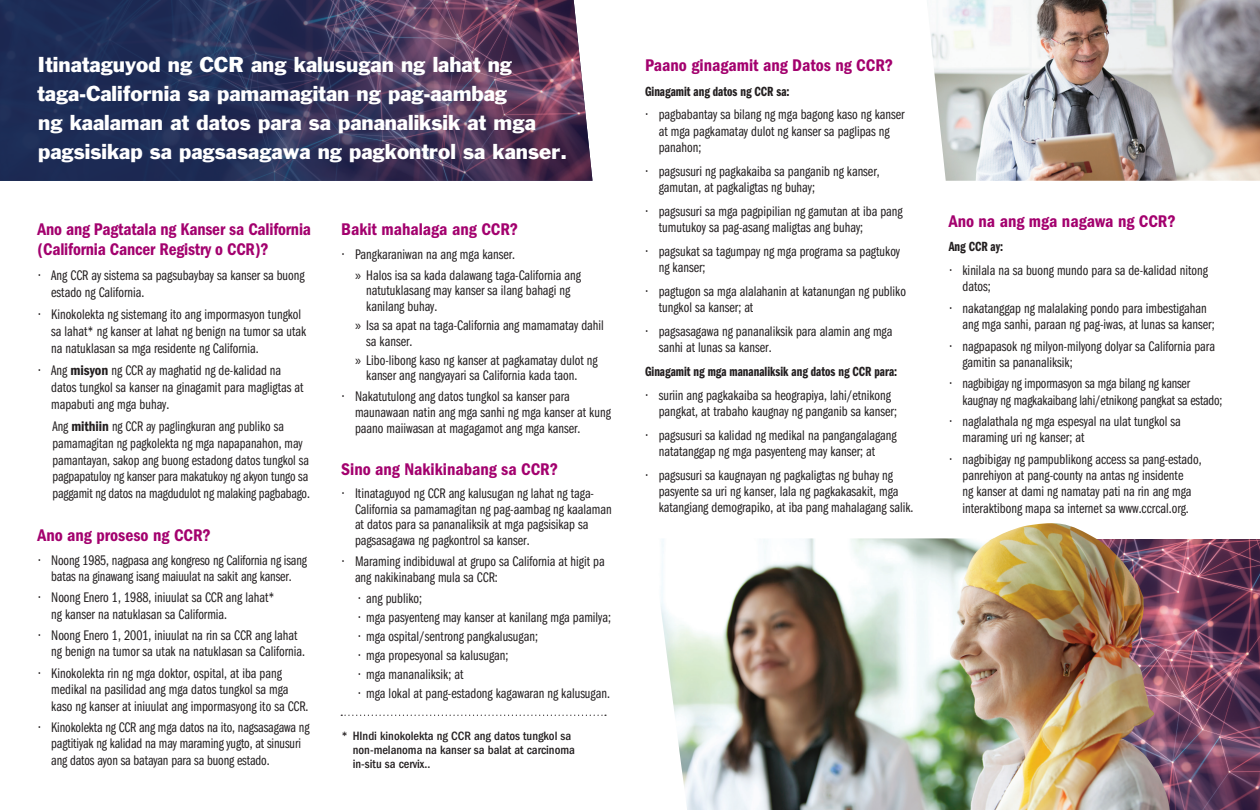
<style>
.page{position:relative;width:1260px;height:810px;background:#fff}
.page>*{position:absolute;margin:0;border:0;box-sizing:border-box;transform-origin:0 0}
.t1{font:20px/28.8px "Franklin Gothic";color:#fff}
.t2{font:600 condensed 17.5px/20px "Franklin Gothic";color:#a3016e}
.Body_Text{font:14.38px/16.2px "Franklin Gothic Book Cmpr";color:#231f20}
.Body_Text-2{font:13.75px "Franklin Gothic Demi Cmpr";color:#231f20}
.Body_Text-3{font:500 condensed 12.5px/13.8px "Franklin Gothic";color:#231f20}
.s1{font-family:"Franklin Gothic";font-weight:600;font-stretch:condensed}
.s2{font-family:"Myriad Pro"}
</style>
<div class="page">
<img style="left:1170px;top:540px;width:90px;height:270px">
<svg style="left:0;top:0;width:592px;height:181px;background:#3a365c"></svg>
<img style="left:927px;top:0;width:333px;height:181px">
<img style="left:661px;top:538px;width:328px;height:272px">
<img style="left:989px;top:523px;width:181px;height:287px">
<svg style="left:341px;top:715px;width:265px;height:1px"></svg>
<h2 class="t1" style="left:37px;top:50px;width:532px">Itinataguyod ng CCR ang kalusugan ng lahat ng taga-California sa pamamagitan ng pag-aambag<br>ng kaalaman at datos para sa pananaliksik at mga pagsisikap sa pagsasagawa ng pagkontrol sa kanser.</h2>
<h2 class="t2" style="left:38px;top:220px;width:275px">Ano ang Pagtatala ng Kanser sa California (California Cancer Registry o CCR)?</h2>
<p class="Body_Text" style="left:51px;top:267px;width:255px;line-height:16.9px;text-indent:-12px">• Ang CCR ay sistema sa pagsubaybay sa kanser sa buong estado ng California.</p>
<p class="Body_Text" style="left:51px;top:306px;width:257px;line-height:16.9px;text-indent:-12px">• Kinokolekta ng sistemang ito ang impormasyon tungkol sa lahat* ng kanser at lahat ng benign na tumor sa utak na natuklasan sa mga residente ng California.</p>
<p class="Body_Text" style="left:51px;top:362px;width:254px;line-height:16.9px;text-indent:-12px">• Ang <span class="s1">misyon</span> ng CCR ay maghatid ng de-kalidad na datos tungkol sa kanser na ginagamit para magligtas at mapabuti ang mga buhay.</p>
<p class="Body_Text" style="left:52px;top:418px;width:259px;line-height:16.9px">Ang <span class="s1">mithiin</span> ng CCR ay paglingkuran ang publiko sa pamamagitan ng pagkolekta ng mga napapanahon, may pamantayan, sakop ang buong estadong datos tungkol sa pagpapatuloy ng kanser para makatukoy ng akyon tungo sa paggamit ng datos na magdudulot ng malaking pagbabago.</p>
<h2 class="t2" style="left:38px;top:525px;width:175px">Ano ang proseso ng CCR?</h2>
<p class="Body_Text" style="left:39px;top:552px;width:270px;text-align:center">• Noong 1985, nagpasa ang kongreso ng California ng isang batas na ginawang isang maiuulat na sakit ang kanser.</p>
<p class="Body_Text" style="left:51px;top:590px;width:225px;text-indent:-12px">• Noong Enero 1, 1988, iniuulat sa CCR ang lahat* ng kanser na natuklasan sa Califormia.</p>
<p class="Body_Text" style="left:51px;top:628px;width:255px;text-indent:-12px">• Noong Enero 1, 2001, iniuulat na rin sa CCR ang lahat ng benign na tumor sa utak na natuklasan sa California.</p>
<p class="Body_Text" style="left:51px;top:665px;width:259px;text-indent:-12px">• Kinokolekta rin ng mga doktor, ospital, at iba pang medikal na pasilidad ang mga datos tungkol sa mga kaso ng kanser at iniuulat ang impormasyong ito sa CCR.</p>
<p class="Body_Text" style="left:51px;top:719px;width:260px;text-indent:-12px">• Kinokolekta ng CCR ang mga datos na ito, nagsasagawa ng pagtitiyak ng kalidad na may maraming yugto, at sinusuri ang datos ayon sa batayan para sa buong estado.</p>
<h2 class="t2" style="left:341px;top:220px;width:179px">Bakit mahalaga ang CCR?</h2>
<p class="Body_Text" style="left:342px;top:246px;width:174px">• Pangkaraniwan na ang mga kanser.</p>
<p class="Body_Text" style="left:366px;top:267px;width:216px;line-height:15.6px;text-indent:-11px"><span class="s2">»</span> Halos isa sa kada dalawang taga-California ang natutuklasang may kanser sa ilang bahagi ng kanilang buhay.</p>
<p class="Body_Text" style="left:366px;top:318px;width:239px;line-height:15.6px;text-indent:-11px"><span class="s2">»</span> Isa sa apat na taga-California ang mamamatay dahil sa kanser.</p>
<p class="Body_Text" style="left:366px;top:352px;width:233px;line-height:15.6px;text-indent:-11px"><span class="s2">»</span> Libo-libong kaso ng kanser at pagkamatay dulot ng kanser ang nangyayari sa California kada taon.</p>
<p class="Body_Text" style="left:355px;top:389px;width:257px;line-height:15.6px;text-indent:-12px">• Nakatutulong ang datos tungkol sa kanser para maunawaan natin ang mga sanhi ng mga kanser at kung paano maiiwasan at magagamot ang mga kanser.</p>
<h2 class="t2" style="left:341px;top:459px;width:218px">Sino ang Nakikinabang sa CCR?</h2>
<p class="Body_Text" style="left:355px;top:486px;width:258px;line-height:15.6px;text-indent:-12px">• Itinataguyod ng CCR ang kalusugan ng lahat ng taga-California sa pamamagitan ng pag-aambag ng kaalaman at datos para sa pananaliksik at mga pagsisikap sa pagsasagawa ng pagkontrol sa kanser.</p>
<p class="Body_Text" style="left:355px;top:554px;width:251px;line-height:15.6px;text-indent:-12px">• Maraming indibiduwal at grupo sa California at higit pa ang nakikinabang mula sa CCR:</p>
<p class="Body_Text" style="left:359px;top:590px;width:65px">• ang publiko;</p>
<p class="Body_Text" style="left:359px;top:609px;width:254px">• mga pasyenteng may kanser at kanilang mga pamilya;</p>
<p class="Body_Text" style="left:359px;top:628px;width:181px">• mga ospital/sentrong pangkalusugan;</p>
<p class="Body_Text" style="left:359px;top:647px;width:151px">• mga propesyonal sa kalusugan;</p>
<p class="Body_Text" style="left:359px;top:667px;width:106px">• mga mananaliksik; at</p>
<p class="Body_Text" style="left:359px;top:686px;width:253px">• mga lokal at pang-estadong kagawaran ng kalusugan.</p>
<p class="Body_Text-3" style="left:353px;top:730px;width:224px;text-indent:-11px">* HIndi kinokolekta ng CCR ang datos tungkol sa non-melanoma na kanser sa balat at carcinoma in-situ sa cervix..</p>
<h2 class="t2" style="left:645px;top:55px;width:250px">Paano ginagamit ang Datos ng CCR?</h2>
<p class="Body_Text-2" style="left:645px;top:83px;width:146px">Ginagamit ang datos ng CCR sa:</p>
<p class="Body_Text" style="left:659px;top:107px;width:247px;text-indent:-12px">• pagbabantay sa bilang ng mga bagong kaso ng kanser at mga pagkamatay dulot ng kanser sa paglipas ng panahon;</p>
<p class="Body_Text" style="left:659px;top:163px;width:222px;text-indent:-12px">• pagsusuri ng pagkakaiba sa panganib ng kanser, gamutan, at pagkaligtas ng buhay;</p>
<p class="Body_Text" style="left:659px;top:203px;width:245px;text-indent:-12px">• pagsusuri sa mga pagpipilian ng gamutan at iba pang tumutukoy sa pag-asang maligtas ang buhay;</p>
<p class="Body_Text" style="left:659px;top:243px;width:243px;text-indent:-12px">• pagsukat sa tagumpay ng mga programa sa pagtukoy ng kanser;</p>
<p class="Body_Text" style="left:659px;top:283px;width:249px;text-indent:-12px">• pagtugon sa mga alalahanin at katanungan ng publiko tungkol sa kanser; at</p>
<p class="Body_Text" style="left:659px;top:323px;width:235px;text-indent:-12px">• pagsasagawa ng pananaliksik para alamin ang mga sanhi at lunas sa kanser.</p>
<p class="Body_Text-2" style="left:645px;top:364px;width:254px">Ginagamit ng mga mananaliksik ang datos ng CCR para:</p>
<p class="Body_Text" style="left:659px;top:387px;width:240px;text-indent:-12px">• suriin ang pagkakaiba sa heograpiya, lahi/etnikong pangkat, at trabaho kaugnay ng panganib sa kanser;</p>
<p class="Body_Text" style="left:659px;top:427px;width:239px;text-indent:-12px">• pagsusuri sa kalidad ng medikal na pangangalagang natatanggap ng mga pasyenteng may kanser; at</p>
<p class="Body_Text" style="left:659px;top:467px;width:256px;text-indent:-12px">• pagsusuri sa kaugnayan ng pagkaligtas ng buhay ng pasyente sa uri ng kanser, lala ng pagkakasakit, mga katangiang demograpiko, at iba pang mahalagang salik.</p>
<h2 class="t2" style="left:949px;top:211px;width:229px">Ano na ang mga nagawa ng CCR?</h2>
<p class="Body_Text-2" style="left:949px;top:239px;width:56px">Ang CCR ay:</p>
<p class="Body_Text" style="left:962px;top:262px;width:247px;text-indent:-12px">• kinilala na sa buong mundo para sa de-kalidad nitong datos;</p>
<p class="Body_Text" style="left:962px;top:300px;width:254px;text-indent:-12px">• nakatanggap ng malalaking pondo para imbestigahan ang mga sanhi, paraan ng pag-iwas, at lunas sa kanser;</p>
<p class="Body_Text" style="left:962px;top:338px;width:254px;text-indent:-12px">• nagpapasok ng milyon-milyong dolyar sa California para gamitin sa pananaliksik;</p>
<p class="Body_Text" style="left:962px;top:376px;width:261px;text-indent:-12px">• nagbibigay ng impormasyon sa mga bilang ng kanser kaugnay ng magkakaibang lahi/etnikong pangkat sa estado;</p>
<p class="Body_Text" style="left:962px;top:414px;width:220px;text-indent:-12px">• naglalathala ng mga espesyal na ulat tungkol sa maraming uri ng kanser; at</p>
<p class="Body_Text" style="left:950px;top:451px;width:253px;text-align:center">• nagbibigay ng pampublikong access sa pang-estado, panrehiyon at pang-county na antas ng insidente<br>ng kanser at dami ng namatay pati na rin ang mga interaktibong mapa sa internet sa www.ccrcal.org.</p>
</div>
